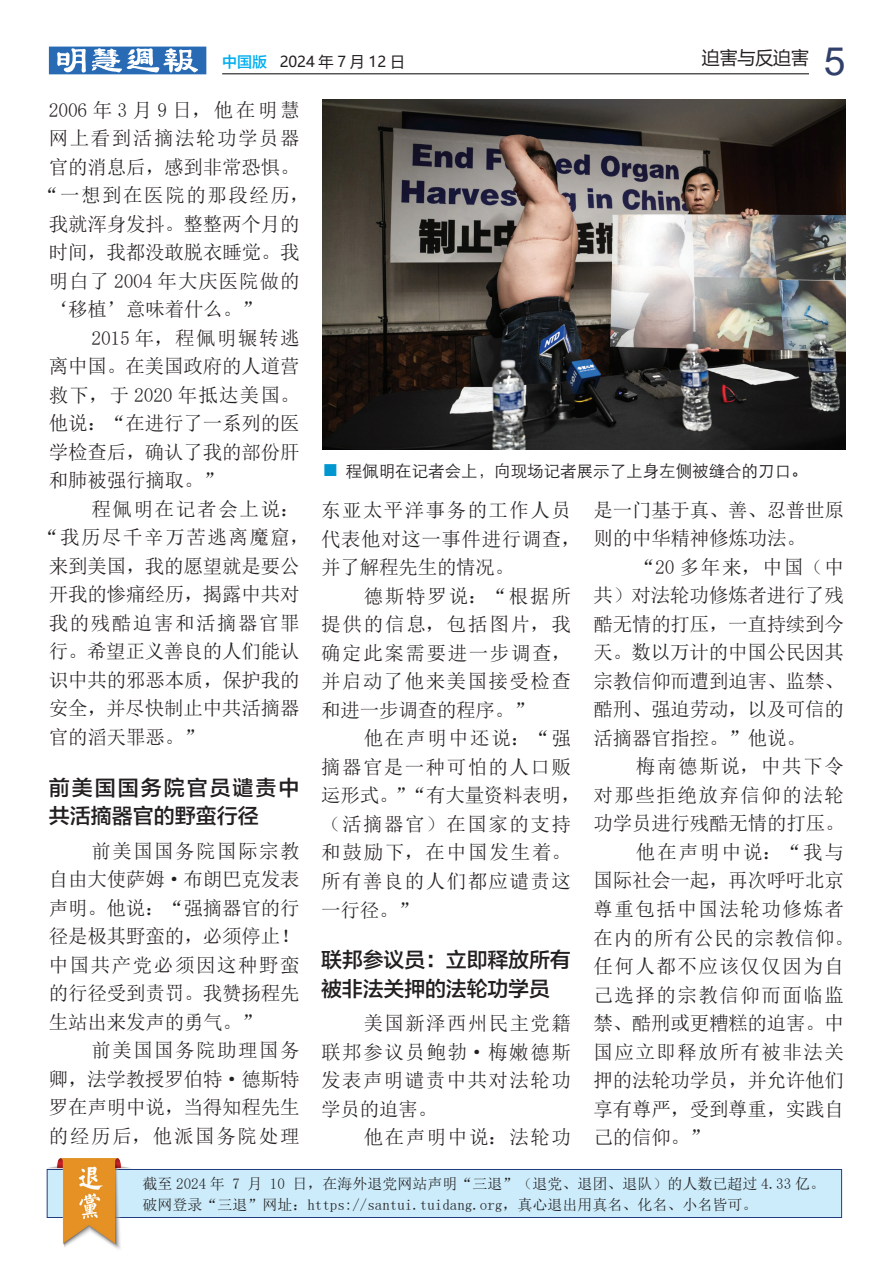
<style>
.page{position:relative;width:893px;height:1263px;background:#fff}
.page>*{position:absolute;margin:0;border:0;box-sizing:border-box;transform-origin:0 0}
.t1{font:39px "Arial";color:#30406a}
.t2{font:21px/28.5px "FZLTZHK GBK1 0";letter-spacing:-.005em;color:#231f20}
.t3{font:21px/28.5px "FZLTZHK GBK1 0";letter-spacing:.095em;color:#231f20}
.t4{font:19.5px/28.5px "N Sim Sun";letter-spacing:-.01em;color:#231f20;text-align:justify}
.t5{font:19.5px "N Sim Sun";letter-spacing:.08em;color:#231f20}
.t6{font:19.5px/28.5px "N Sim Sun";letter-spacing:.075em;color:#231f20}
.t7{font:19.5px/28.5px "N Sim Sun";letter-spacing:.03em;color:#231f20}
.t8{font:19.5px "N Sim Sun";letter-spacing:.085em;color:#231f20}
.t9{font:19.5px "N Sim Sun";letter-spacing:.06em;color:#231f20}
.t10{font:19.5px "N Sim Sun";letter-spacing:.045em;color:#231f20}
.t11{font:19.5px "N Sim Sun";letter-spacing:.065em;color:#231f20}
.t12{font:19.5px "N Sim Sun";letter-spacing:.035em;color:#231f20}
.t13{font:19.5px "N Sim Sun";letter-spacing:.1em;color:#231f20}
.t14{font:18px "Microsoft Ya Hei";letter-spacing:-.01em;color:#231f20}
.t15{font:16.5px "ST Xihei";color:#231f20}
.t16{font:15px/21px "Sim Sun";color:#231f20}
.t17{font:15px "Microsoft Ya Hei";color:#231f20}
.s1{font-family:"FZLTZHK GBK1 0";color:#00aeef}
</style>
<div class="page">
<hr style="left:222px;top:73px;width:587px;height:1px;background:#231f20">
<svg style="left:49px;top:47px;width:157px;height:27px"></svg>
<div style="left:47px;top:1169px;width:795px;height:49px;background:#ccecfb;border:1px solid #213d7f"></div>
<img style="left:47px;top:1159px;width:84px;height:90px">
<img style="left:322px;top:100px;width:524px;height:349px">
<p class="t17" style="left:222px;top:51px;width:184px"><span class="s1">中国版</span> 2024 年 7 月 12 日</p>
<h1 class="t1" style="left:824px;top:34px;width:23px">5</h1>
<p class="t14" style="left:702px;top:46px;width:109px">迫害与反迫害</p>
<p class="t9" style="left:49px;top:100px;width:252px">2006 年 3 月 9 日，他在明慧</p>
<p class="t5" style="left:49px;top:128px;width:252px">网上看到活摘法轮功学员器</p>
<p class="t4" style="left:49px;top:152px;width:252px">官的消息后，感到非常恐惧。</p>
<p class="t5" style="left:39px;top:185px;width:272px">“一想到在医院的那段经历，</p>
<p class="t4" style="left:49px;top:209px;width:252px">我就浑身发抖。整整两个月的</p>
<p class="t4" style="left:49px;top:238px;width:252px">时间，我都没敢脱衣睡觉。我</p>
<p class="t10" style="left:49px;top:271px;width:252px">明白了 2004 年大庆医院做的</p>
<p class="t4" style="left:49px;top:295px;width:214px">‘移植’意味着什么。”</p>
<p class="t6" style="left:91px;top:324px;width:210px">2015 年，程佩明辗转逃</p>
<p class="t4" style="left:49px;top:352px;width:252px">离中国。在美国政府的人道营</p>
<p class="t11" style="left:49px;top:385px;width:252px">救下，于 2020 年抵达美国。</p>
<p class="t4" style="left:49px;top:409px;width:252px">他说：“在进行了一系列的医</p>
<p class="t4" style="left:49px;top:438px;width:252px">学检查后，确认了我的部份肝</p>
<p class="t4" style="left:49px;top:466px;width:175px">和肺被强行摘取。”</p>
<p class="t8" style="left:91px;top:499px;width:210px">程佩明在记者会上说：</p>
<p class="t5" style="left:39px;top:528px;width:272px">“我历尽千辛万苦逃离魔窟，</p>
<p class="t4" style="left:49px;top:552px;width:252px">来到美国，我的愿望就是要公</p>
<p class="t4" style="left:49px;top:580px;width:252px">开我的惨痛经历，揭露中共对</p>
<p class="t5" style="left:49px;top:613px;width:252px">我的残酷迫害和活摘器官罪</p>
<p class="t4" style="left:49px;top:637px;width:252px">行。希望正义善良的人们能认</p>
<p class="t4" style="left:49px;top:666px;width:252px">识中共的邪恶本质，保护我的</p>
<p class="t4" style="left:49px;top:694px;width:252px">安全，并尽快制止中共活摘器</p>
<p class="t4" style="left:49px;top:723px;width:156px">官的滔天罪恶。”</p>
<p class="t3" style="left:49px;top:773px;width:252px">前美国国务院官员谴责中共活摘器官的野蛮行径</p>
<p class="t4" style="left:49px;top:836px;width:252px;text-indent:43px">前美国国务院国际宗教自由大使萨姆·布朗巴克发表声明。他说：“强摘器官的行径是极其野蛮的，必须停止！中国共产党必须因这种野蛮的行径受到责罚。我赞扬程先生站出来发声的勇气。”</p>
<p class="t4" style="left:49px;top:1036px;width:252px;text-indent:43px">前美国国务院助理国务卿，法学教授罗伯特·德斯特罗在声明中说，当得知程先生的经历后，他派国务院处理</p>
<p class="t15" style="left:346px;top:458px;width:463px">程佩明在记者会上，向现场记者展示了上身左侧被缝合的刀口。</p>
<p class="t7" style="left:321px;top:496px;width:261px">东亚太平洋事务的工作人员代表他对这一事件进行调查，并了解程先生的情况。</p>
<p class="t4" style="left:321px;top:582px;width:251px;text-indent:43px">德斯特罗说：“根据所提供的信息，包括图片，我确定此案需要进一步调查，并启动了他来美国接受检查和进一步调查的程序。”</p>
<p class="t6" style="left:321px;top:724px;width:261px;text-indent:43px">他在声明中还说：“强摘器官是一种可怕的人口贩运形式。”“有大量资料表明，（活摘器官）在国家的支持和鼓励下，在中国发生着。所有善良的人们都应谴责这一行径。”</p>
<p class="t2" style="left:321px;top:946px;width:251px">联邦参议员：立即释放所有被非法关押的法轮功学员</p>
<p class="t4" style="left:321px;top:1009px;width:251px;text-indent:43px">美国新泽西州民主党籍联邦参议员鲍勃·梅嫩德斯发表声明谴责中共对法轮功学员的迫害。</p>
<p class="t5" style="left:364px;top:1127px;width:209px">他在声明中说：法轮功</p>
<p class="t4" style="left:593px;top:495px;width:252px">是一门基于真、善、忍普世原则的中华精神修炼功法。</p>
<p class="t4" style="left:593px;top:553px;width:252px;text-indent:43px">“20 多年来，中国（中共）对法轮功修炼者进行了残酷无情的打压，一直持续到今天。数以万计的中国公民因其宗教信仰而遭到迫害、监禁、酷刑、强迫劳动，以及可信的活摘器官指控。”他说。</p>
<p class="t8" style="left:636px;top:757px;width:210px">梅南德斯说，中共下令</p>
<p class="t5" style="left:593px;top:785px;width:252px">对那些拒绝放弃信仰的法轮</p>
<p class="t4" style="left:593px;top:809px;width:253px">功学员进行残酷无情的打压。</p>
<p class="t13" style="left:636px;top:842px;width:210px">他在声明中说：“我与</p>
<p class="t4" style="left:593px;top:866px;width:252px">国际社会一起，再次呼吁北京</p>
<p class="t5" style="left:593px;top:899px;width:252px">尊重包括中国法轮功修炼者</p>
<p class="t12" style="left:593px;top:928px;width:262px">在内的所有公民的宗教信仰。</p>
<p class="t5" style="left:593px;top:956px;width:252px">任何人都不应该仅仅因为自</p>
<p class="t5" style="left:593px;top:985px;width:252px">己选择的宗教信仰而面临监</p>
<p class="t4" style="left:593px;top:1009px;width:252px">禁、酷刑或更糟糕的迫害。中</p>
<p class="t5" style="left:593px;top:1042px;width:252px">国应立即释放所有被非法关</p>
<p class="t4" style="left:593px;top:1066px;width:252px">押的法轮功学员，并允许他们</p>
<p class="t4" style="left:593px;top:1094px;width:252px">享有尊严，受到尊重，实践自</p>
<p class="t4" style="left:593px;top:1123px;width:118px">己的信仰。”</p>
<p class="t16" style="left:142px;top:1173px;width:684px">截至 2024 年 7 月 10 日，在海外退党网站声明“三退”（退党、退团、退队）的人数已超过 4.33 亿。破网登录“三退”网址：https://santui.tuidang.org，真心退出用真名、化名、小名皆可。</p>
</div>
